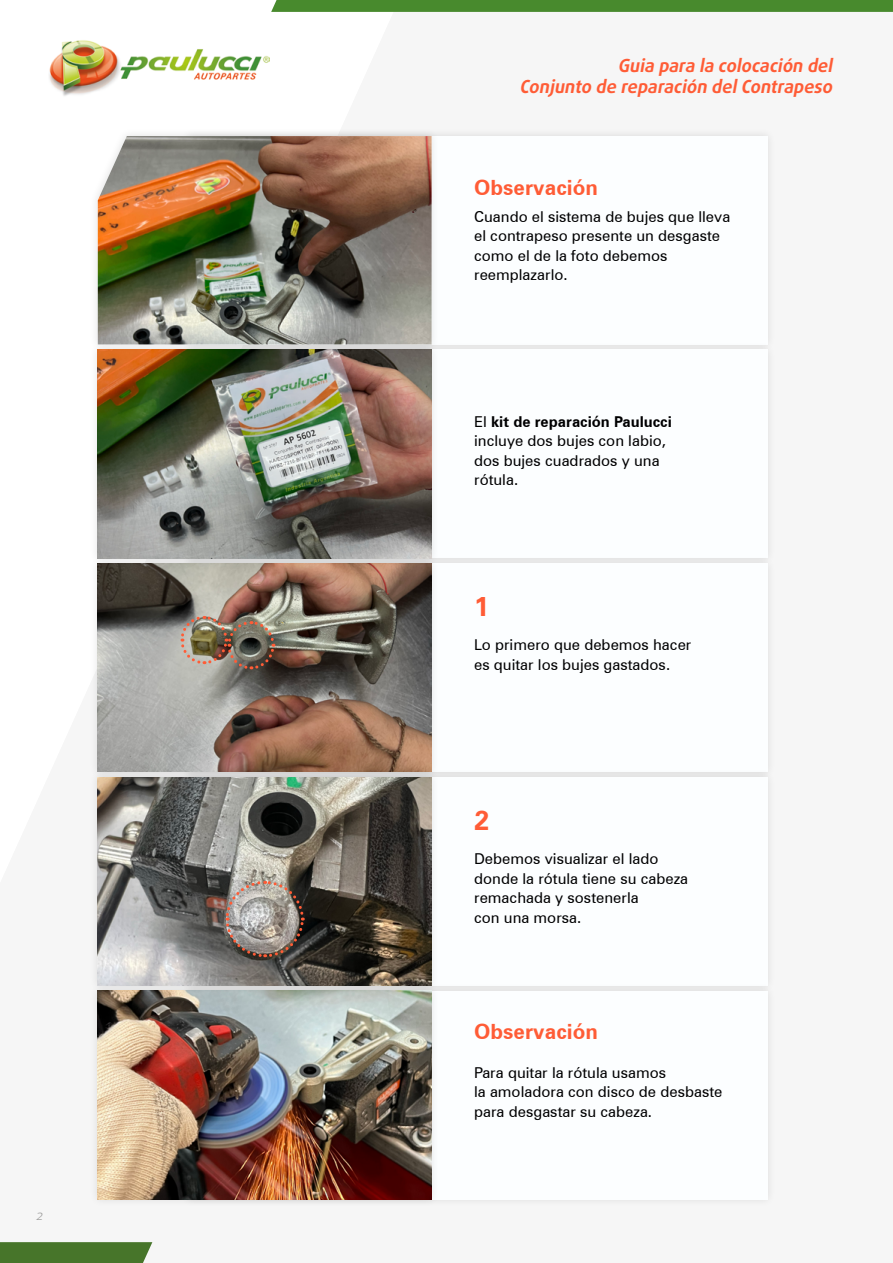
<style>
.page{position:relative;width:893px;height:1263px;background:#fff}
.page>*{position:absolute;margin:0;border:0;box-sizing:border-box;transform-origin:0 0}
.t1{font:700 27px "Zurich BT";color:#ff5c36}
.t2{font:700 21px "Zurich BT";color:#ff5c36}
.t3{font:italic 700 18px/21.6px "Daxline Pro";color:#ff5c36;text-align:right}
.t4{font:15px/19.5px "Zurich BT";color:#000}
.t5{font:italic 300 13.5px "Daxline Pro";color:#9d9d9c}
.s1{font-weight:700}
</style>
<div class="page">
<svg style="left:0;top:1242px;width:152px;height:21px"></svg>
<img style="left:49px;top:40px;width:220px;height:56px">
<svg style="left:271px;top:0;width:622px;height:12px"></svg>
<div style="left:180px;top:127px;width:596px;height:226px;background:#f2f2f2"></div>
<div style="left:189px;top:136px;width:578px;height:208px;background:#fcfeff"></div>
<div style="left:180px;top:341px;width:596px;height:226px;background:#f3f3f3"></div>
<div style="left:189px;top:350px;width:578px;height:208px;background:#fcfeff"></div>
<div style="left:180px;top:555px;width:596px;height:225px;background:#000;opacity:.11"></div>
<div style="left:189px;top:563px;width:578px;height:209px;background:#fcfeff"></div>
<div style="left:180px;top:768px;width:596px;height:226px;background:#000;opacity:.11"></div>
<div style="left:189px;top:777px;width:578px;height:208px;background:#fcfeff"></div>
<div style="left:180px;top:982px;width:596px;height:226px;background:#000;opacity:.11"></div>
<div style="left:189px;top:991px;width:578px;height:208px;background:#fcfeff"></div>
<div style="left:89px;top:555px;width:351px;height:225px;background:#000;opacity:.11"></div>
<img style="left:98px;top:567px;width:334px;height:201px">
<div style="left:89px;top:982px;width:351px;height:226px;background:#000;opacity:.11"></div>
<img style="left:98px;top:994px;width:334px;height:205px">
<div style="left:89px;top:341px;width:351px;height:226px;background:#000;opacity:.11"></div>
<img style="left:98px;top:353px;width:334px;height:205px">
<div style="left:89px;top:127px;width:351px;height:226px;background:#000;opacity:.11"></div>
<img style="left:98px;top:136px;width:334px;height:208px">
<div style="left:89px;top:768px;width:351px;height:226px;background:#000;opacity:.11"></div>
<img style="left:98px;top:777px;width:334px;height:208px">
<img style="left:179px;top:614px;width:97px;height:57px">
<img style="left:224px;top:879px;width:81px;height:80px">
<p class="t5" style="left:36px;top:1207px;width:11px">2</p>
<p class="t3" style="left:520px;top:54px;width:318px">Guia para la colocación del<br>Conjunto de reparación delContrapeso</p>
<h2 class="t2" style="left:474px;top:174px;width:125px">Observación</h2>
<p class="t4" style="left:474px;top:207px;width:258px">Cuando el sistema de bujes que lleva el contrapeso presente un desgaste como el de la foto debemos reemplazarlo.</p>
<p class="t4" style="left:474px;top:411px;width:199px">El <span class="s1">kit de reparación Paulucci </span>incluye dos bujes con labio, dos bujes cuadrados y una rótula.</p>
<h1 class="t1" style="left:474px;top:590px;width:16px">1</h1>
<p class="t4" style="left:474px;top:635px;width:219px">Lo primero que debemos hacer es quitar los bujes gastados.</p>
<h1 class="t1" style="left:474px;top:803px;width:16px">2</h1>
<p class="t4" style="left:474px;top:849px;width:216px">Debemos visualizar el lado donde la rótula tiene su cabeza remachada y sostenerla<br>con una morsa.</p>
<h2 class="t2" style="left:474px;top:1018px;width:125px">Observación</h2>
<p class="t4" style="left:474px;top:1062px;width:250px">Para quitar la rótula usamos<br>la amoladora con disco de desbaste para desgastar su cabeza.</p>
</div>
